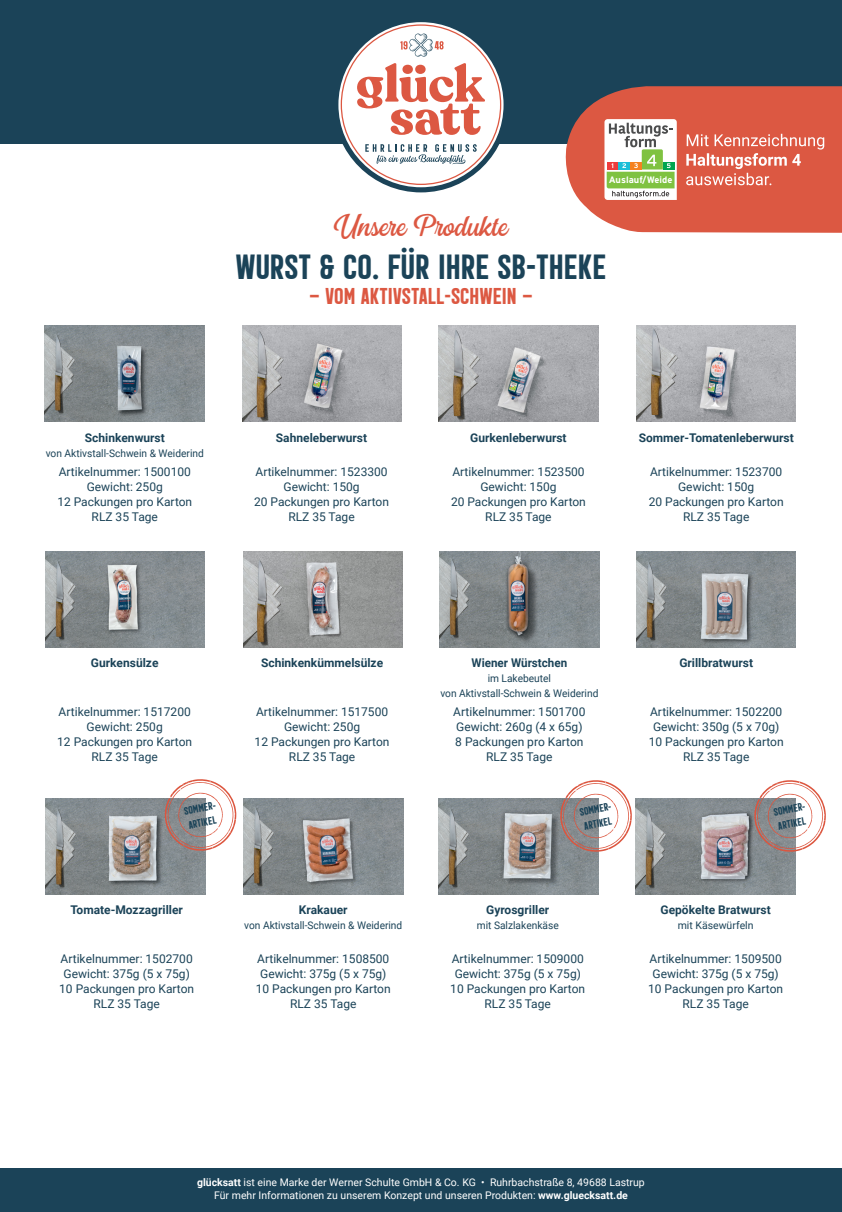
<style>
.page{position:relative;width:842px;height:1212px;background:#fff}
.page>*{position:absolute;margin:0;border:0;box-sizing:border-box;transform-origin:0 0}
.t1{font:38.85px "Double Porter 5";color:#1b4358}
.t2{font:38.7px "Double Porter 1";color:#dc5842}
.t3{font:25.5px "Double Porter 5";color:#dc5842}
.t4{font:12.15px/14.5px "Double Porter 5";color:#1b4358}
.t5{font:12px/15px "Roboto";color:#1b4358;text-align:center}
.t6{font:700 12px "Roboto";color:#1b4358}
.t7{font:10.5px/13.5px "Roboto";color:#fff;text-align:center}
.t8{font:10.5px/15px "Roboto";color:#1b4358;text-align:center}
.t9{font:700 9.3px "Interstate";color:#fff}
.s1{font-weight:700}
</style>
<div class="page">
<div style="left:0;top:0;width:842px;height:144px;background:#1b4358"></div>
<div style="left:0;top:1168px;width:842px;height:44px;background:#1b4358"></div>
<svg style="left:338px;top:22px;width:166px;height:170px"></svg>
<img style="left:45px;top:325px;width:159px;height:96px">
<img style="left:636px;top:325px;width:160px;height:96px">
<img style="left:46px;top:799px;width:159px;height:96px">
<img style="left:45px;top:552px;width:160px;height:95px">
<img style="left:439px;top:325px;width:159px;height:96px">
<img style="left:242px;top:325px;width:159px;height:96px">
<img style="left:440px;top:552px;width:159px;height:95px">
<img style="left:636px;top:552px;width:160px;height:95px">
<img style="left:243px;top:552px;width:159px;height:95px">
<svg style="left:164px;top:779px;width:72px;height:72px"></svg>
<img style="left:244px;top:799px;width:159px;height:96px">
<img style="left:636px;top:799px;width:159px;height:96px">
<img style="left:439px;top:799px;width:159px;height:96px">
<svg style="left:560px;top:780px;width:72px;height:72px"></svg>
<svg style="left:754px;top:780px;width:72px;height:72px"></svg>
<svg style="left:565px;top:86px;width:277px;height:147px;background:#d45f4d"></svg>
<svg style="left:604px;top:119px;width:73px;height:81px"></svg>
<svg style="left:686px;top:134px;width:138px;height:51px;background:#e27967"></svg>
<h2 class="t2" style="left:333px;top:208px;width:177px">Unsere Produkte</h2>
<p class="t9" style="left:609px;top:175px;width:65px">Auslauf/Weide</p>
<h1 class="t1" style="left:235px;top:245px;width:372px">WURST &amp; CO. FÜR IHRE SB-THEKE</h1>
<h3 class="t3" style="left:309px;top:282px;width:225px">– VOM AKTIVSTALL-SCHWEIN –</h3>
<p class="t6" style="left:85px;top:429px;width:82px">Schinkenwurst</p>
<p class="t8" style="left:46px;top:445px;width:160px">von Aktivstall-Schwein &amp; Weiderind</p>
<p class="t5" style="left:57px;top:464px;width:136px">Artikelnummer: 1500100<br>Gewicht: 250g<br>12 Packungen pro Karton<br>RLZ 35 Tage</p>
<p class="t6" style="left:276px;top:429px;width:93px">Sahneleberwurst</p>
<p class="t5" style="left:254px;top:464px;width:136px">Artikelnummer: 1523300<br>Gewicht: 150g<br>20 Packungen pro Karton<br>RLZ 35 Tage</p>
<p class="t6" style="left:470px;top:429px;width:98px">Gurkenleberwurst</p>
<p class="t5" style="left:451px;top:464px;width:136px">Artikelnummer: 1523500<br>Gewicht: 150g<br>20 Packungen pro Karton<br>RLZ 35 Tage</p>
<p class="t6" style="left:639px;top:429px;width:157px">Sommer-Tomatenleberwurst</p>
<p class="t5" style="left:649px;top:464px;width:136px">Artikelnummer: 1523700<br>Gewicht: 150g<br>20 Packungen pro Karton<br>RLZ 35 Tage</p>
<p class="t6" style="left:91px;top:654px;width:69px">Gurkensülze</p>
<p class="t5" style="left:57px;top:704px;width:136px">Artikelnummer: 1517200<br>Gewicht: 250g<br>12 Packungen pro Karton<br>RLZ 35 Tage</p>
<p class="t4" style="left:183px;top:804px;width:36px;rotate:-10deg">sommer&shy;artikel</p>
<p class="t6" style="left:261px;top:654px;width:124px">Schinkenkümmelsülze</p>
<p class="t5" style="left:255px;top:704px;width:136px">Artikelnummer: 1517500<br>Gewicht: 250g<br>12 Packungen pro Karton<br>RLZ 35 Tage</p>
<p class="t6" style="left:70px;top:901px;width:114px">Tomate-Mozzagriller</p>
<p class="t5" style="left:59px;top:951px;width:136px">Artikelnummer: 1502700<br>Gewicht: 375g (5 x 75g)<br>10 Packungen pro Karton<br>RLZ 35 Tage</p>
<p class="t6" style="left:299px;top:901px;width:50px">Krakauer</p>
<p class="t8" style="left:244px;top:917px;width:160px">von Aktivstall-Schwein &amp; Weiderind</p>
<p class="t5" style="left:256px;top:951px;width:136px">Artikelnummer: 1508500<br>Gewicht: 375g (5 x 75g)<br>10 Packungen pro Karton<br>RLZ 35 Tage</p>
<p class="t6" style="left:471px;top:654px;width:97px">Wiener Würstchen</p>
<p class="t8" style="left:440px;top:670px;width:160px">im Lakebeutel<br>von Aktivstall-Schwein &amp; Weiderind</p>
<p class="t5" style="left:453px;top:704px;width:134px">Artikelnummer: 1501700<br>Gewicht: 260g (4 x 65g)<br>8 Packungen pro Karton<br>RLZ 35 Tage</p>
<p class="t6" style="left:679px;top:654px;width:75px">Grillbratwurst</p>
<p class="t5" style="left:649px;top:704px;width:136px">Artikelnummer: 1502200<br>Gewicht: 350g (5 x 70g)<br>10 Packungen pro Karton<br>RLZ 35 Tage</p>
<p class="t4" style="left:578px;top:805px;width:36px;rotate:-10deg">sommer&shy;artikel</p>
<p class="t4" style="left:772px;top:805px;width:36px;rotate:-10deg">sommer&shy;artikel</p>
<p class="t6" style="left:486px;top:901px;width:64px">Gyrosgriller</p>
<p class="t8" style="left:477px;top:917px;width:83px">mit Salzlakenkäse</p>
<p class="t5" style="left:450px;top:951px;width:136px">Artikelnummer: 1509000<br>Gewicht: 375g (5 x 75g)<br>10 Packungen pro Karton<br>RLZ 35 Tage</p>
<p class="t6" style="left:660px;top:901px;width:112px">Gepökelte Bratwurst</p>
<p class="t8" style="left:678px;top:917px;width:77px">mit Käsewürfeln</p>
<p class="t5" style="left:648px;top:951px;width:136px">Artikelnummer: 1509500<br>Gewicht: 375g (5 x 75g)<br>10 Packungen pro Karton<br>RLZ 35 Tage</p>
<p class="t7" style="left:197px;top:1175px;width:449px"><span class="s1">glücksatt</span> ist eine Marke der Werner Schulte GmbH &amp; Co. KG • Ruhrbachstraße 8, 49688 Lastrup<br>Für mehr Informationen zu unserem Konzept und unseren Produkten: <span class="s1">www.gluecksatt.de</span></p>
</div>
